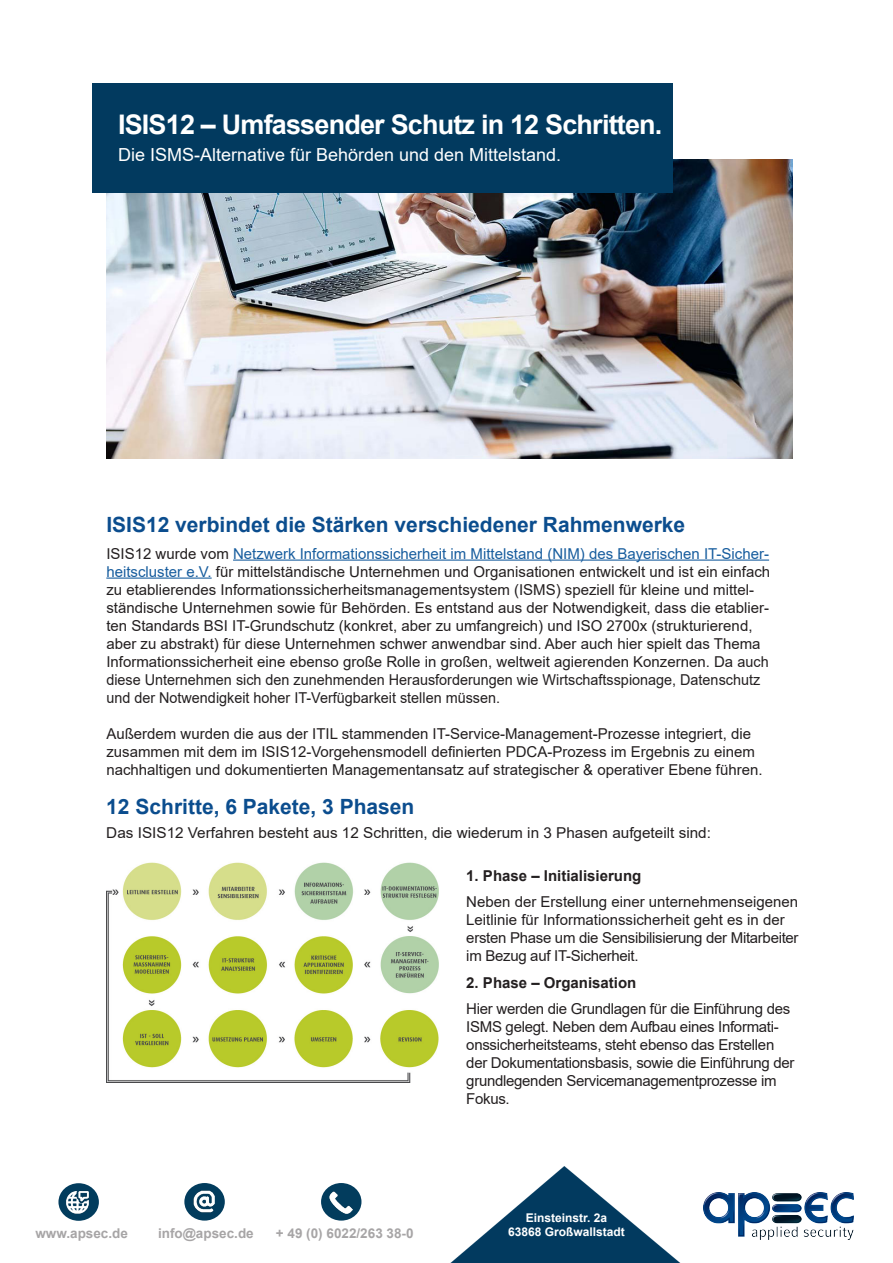
<style>
.page{position:relative;width:893px;height:1263px;background:#fff}
.page>*{position:absolute;margin:0;border:0;box-sizing:border-box;transform-origin:0 0}
.t1{font:700 27px "Arial";letter-spacing:-.03em;color:#fff}
.t2{font:700 21px "Arial";color:#0b4d8e}
.t3{font:18px "Arial";color:#fff}
.t4{font:15px/18px "Arial";color:#231f20}
.t5{font:15px/18px "Arial";letter-spacing:-.02em;color:#231f20}
.t6{font:700 15px "Arial";color:#231f20}
.t7{font:700 13.5px "Arial";color:#a7a5a6}
.t8{font:700 12px "Arial";color:#fff}
.s1{color:#175d9e}
</style>
<div class="page">
<hr style="left:233px;top:559px;width:536px;height:2px;background:#175d9e">
<hr style="left:106px;top:577px;width:106px;height:2px;background:#175d9e">
<img style="left:450px;top:1166px;width:231px;height:97px">
<img style="left:704px;top:1192px;width:149px;height:48px">
<div style="left:184px;top:1183px;width:41px;height:37px;background:#023c5d;border-radius:50%"></div>
<div style="left:321px;top:1183px;width:40px;height:37px;background:#023c5d;border-radius:50%"></div>
<div style="left:58px;top:1183px;width:41px;height:38px;background:#023c5d;border-radius:50%"></div>
<img style="left:66px;top:1191px;width:23px;height:23px">
<img style="left:193px;top:1191px;width:22px;height:21px">
<img style="left:330px;top:1191px;width:22px;height:22px">
<img style="left:106px;top:160px;width:686px;height:299px">
<div style="left:93px;top:83px;width:580px;height:109px;background:#023a5f"></div>
<img style="left:106px;top:862px;width:333px;height:221px">
<p class="t1" style="left:118px;top:105px;width:546px">ISIS12 – Umfassender Schutz in 12 Schritten.</p>
<p class="t3" style="left:118px;top:142px;width:445px">Die ISMS-Alternative für Behörden und den Mittelstand.</p>
<p class="t2" style="left:106px;top:510px;width:580px">ISIS12 verbindet die Stärken verschiedener Rahmenwerke</p>
<p class="t4" style="left:106px;top:544px;width:665px">ISIS12 wurde vom <span class="s1">Netzwerk Informationssicherheit im Mittelstand (NIM) des Bayerischen IT-Sicher&shy;heitscluster e.V.</span> für mittelständische Unternehmen und Organisationen entwickelt und ist ein einfach zu etablierendes Informationssicherheitsmanagementsystem (ISMS) speziell für kleine und mittel&shy;ständische Unternehmen sowie für Behörden. Es entstand aus der Notwendigkeit, dass die etablier&shy;ten Standards BSI IT-Grundschutz (konkret, aber zu umfangreich) und ISO 2700x (strukturierend, aber zu abstrakt) für diese Unternehmen schwer anwendbar sind. Aber auch hier spielt das Thema Informationssicherheit eine ebenso große Rolle in großen, weltweit agierenden Konzernen. Da auch diese Unternehmen sich den zunehmenden Herausforderungen wie Wirtschaftsspionage, Datenschutz und der Notwendigkeit hoher IT-Verfügbarkeit stellen müssen.</p>
<p class="t4" style="left:106px;top:724px;width:658px">Außerdem wurden die aus der ITIL stammenden IT-Service-Management-Prozesse integriert, die zusammen mit dem im ISIS12-Vorgehensmodell definierten PDCA-Prozess im Ergebnis zu einem nachhaltigen und dokumentierten Managementansatz auf strategischer &amp; operativer Ebene führen.</p>
<p class="t2" style="left:106px;top:791px;width:310px">12 Schritte, 6 Pakete, 3 Phasen</p>
<p class="t4" style="left:106px;top:824px;width:606px">Das ISIS12 Verfahren besteht aus 12 Schritten, die wiederum in 3 Phasen aufgeteilt sind:</p>
<p class="t6" style="left:466px;top:865px;width:177px">1. Phase – Initialisierung</p>
<p class="t4" style="left:466px;top:893px;width:334px">Neben der Erstellung einer unternehmenseigenen Leitlinie für Informationssicherheit geht es in der ersten Phase um die Sensibilisierung der Mitarbeiter im Bezug auf IT-Sicherheit.</p>
<p class="t6" style="left:466px;top:972px;width:172px">2. Phase – Organisation</p>
<p class="t5" style="left:466px;top:1000px;width:330px">Hier werden die Grundlagen für die Einführung des ISMS gelegt. Neben dem Aufbau eines Informati&shy;onssicherheitsteams, steht ebenso das Erstellen der Dokumentationsbasis, sowie die Einführung der grundlegenden Servicemanagementprozesse im Fokus.</p>
<p class="t7" style="left:35px;top:1224px;width:94px">www.apsec.de</p>
<p class="t7" style="left:158px;top:1223px;width:97px">info@apsec.de</p>
<p class="t7" style="left:276px;top:1223px;width:139px">+ 49 (0) 6022/263 38-0</p>
<p class="t8" style="left:526px;top:1209px;width:83px">Einsteinstr. 2a</p>
<p class="t8" style="left:508px;top:1223px;width:118px">63868 Großwallstadt</p>
</div>
